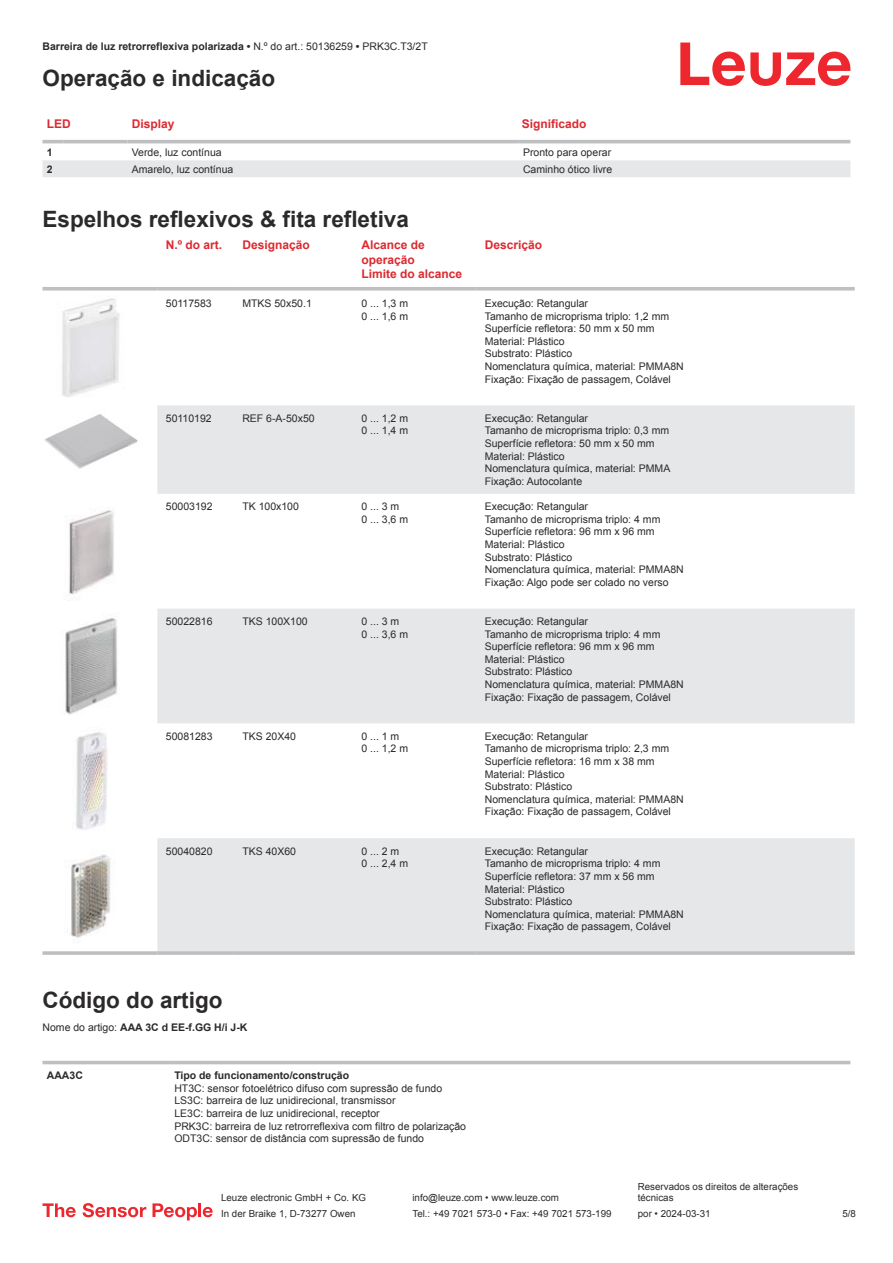
<style>
.page{position:relative;width:893px;height:1263px;background:#fff}
.page>*{position:absolute;margin:0;border:0;box-sizing:border-box;transform-origin:0 0}
.t1{font:700 22.5px "Arial";color:#2b292a}
.t2{font:700 12px/14.4px "Arial";color:#db2a30}
.t3{font:10.5px/12.6px "Arial";color:#2b292a}
.t4{font:700 10.5px "Arial";color:#2b292a}
.t5{font:9.75px/11.7px "Arial";color:#2b292a}
.s1{font-weight:400}
</style>
<div class="page">
<svg style="left:680px;top:43px;width:170px;height:43px"></svg>
<svg style="left:43px;top:143px;width:807px;height:34px"></svg>
<hr style="left:43px;top:140px;width:21px;height:3px;background:#bdbfc1">
<hr style="left:64px;top:140px;width:64px;height:3px;background:#bdbfc1">
<hr style="left:128px;top:140px;width:391px;height:3px;background:#bdbfc1">
<hr style="left:519px;top:140px;width:331px;height:3px;background:#bdbfc1">
<svg style="left:157px;top:405px;width:698px;height:546px;fill:#e6e7e9"></svg>
<svg style="left:43px;top:287px;width:114px;height:4px"></svg>
<svg style="left:157px;top:287px;width:77px;height:4px"></svg>
<svg style="left:234px;top:287px;width:119px;height:4px"></svg>
<svg style="left:353px;top:287px;width:123px;height:4px"></svg>
<svg style="left:476px;top:287px;width:379px;height:4px;fill:#bdbfc1"></svg>
<svg style="left:43px;top:951px;width:114px;height:4px"></svg>
<hr style="left:157px;top:951px;width:77px;height:4px;background:#c5c7c9">
<hr style="left:234px;top:951px;width:119px;height:4px;background:#bdbfc1">
<hr style="left:353px;top:951px;width:123px;height:4px;background:#bdbfc1">
<hr style="left:476px;top:951px;width:379px;height:4px;background:#c5c7c9">
<img style="left:62px;top:298px;width:58px;height:99px">
<img style="left:44px;top:414px;width:94px;height:55px">
<img style="left:69px;top:510px;width:45px;height:85px">
<img style="left:65px;top:618px;width:53px;height:97px">
<img style="left:73px;top:732px;width:34px;height:98px">
<img style="left:70px;top:854px;width:41px;height:84px">
<div style="left:43px;top:1060px;width:807px;height:5px;background:#ebeced"></div>
<hr style="left:43px;top:1061px;width:127px;height:3px;background:#bdbfc1">
<hr style="left:170px;top:1061px;width:680px;height:3px;background:#bdbfc1">
<svg style="left:43px;top:1203px;width:33px;height:14px"></svg>
<svg style="left:83px;top:1203px;width:63px;height:14px"></svg>
<svg style="left:153px;top:1203px;width:44px;height:17px"></svg>
<hr style="left:198px;top:1203px;width:3px;height:14px;background:#ed272d">
<svg style="left:203px;top:1207px;width:10px;height:10px"></svg>
<p class="t4" style="left:43px;top:43px;width:387px">Barreira de luz retrorreflexiva polarizada • <span class="s1">N.º do art.: 50136259</span> • <span class="s1">PRK3C.T3/2T</span></p>
<h1 class="t1" style="left:43px;top:70px;width:234px">Operação e indicação</h1>
<p class="t2" style="left:47px;top:117px;width:25px">LED</p>
<p class="t2" style="left:132px;top:117px;width:44px">Display</p>
<p class="t2" style="left:522px;top:117px;width:66px">Significado</p>
<p class="t4" style="left:47px;top:148px;width:7px">1</p>
<p class="t3" style="left:132px;top:147px;width:91px">Verde, luz contínua</p>
<p class="t3" style="left:523px;top:147px;width:90px">Pronto para operar</p>
<p class="t4" style="left:47px;top:165px;width:7px">2</p>
<p class="t3" style="left:132px;top:163px;width:103px">Amarelo, luz contínua</p>
<p class="t3" style="left:523px;top:163px;width:91px">Caminho ótico livre</p>
<h1 class="t1" style="left:43px;top:211px;width:368px">Espelhos reflexivos &amp; fita refletiva</h1>
<p class="t2" style="left:166px;top:239px;width:58px">N.º do art.</p>
<p class="t2" style="left:242px;top:239px;width:69px">Designação</p>
<p class="t2" style="left:361px;top:239px;width:102px">Alcance de operação<br>Limite do alcance</p>
<p class="t2" style="left:485px;top:239px;width:59px">Descrição</p>
<p class="t3" style="left:166px;top:298px;width:47px">50117583</p>
<p class="t3" style="left:242px;top:298px;width:71px">MTKS 50x50.1</p>
<p class="t3" style="left:361px;top:298px;width:48px">0 ... 1,3 m<br>0 ... 1,6 m</p>
<p class="t3" style="left:485px;top:298px;width:200px">Execução: Retangular<br>Tamanho de microprisma triplo: 1,2 mm<br>Superfície refletora: 50 mm x 50 mm<br>Material: Plástico<br>Substrato: Plástico<br>Nomenclatura química, material: PMMA8N<br>Fixação: Fixação de passagem, Colável</p>
<p class="t3" style="left:166px;top:413px;width:47px">50110192</p>
<p class="t3" style="left:242px;top:413px;width:74px">REF 6-A-50x50</p>
<p class="t3" style="left:361px;top:413px;width:48px">0 ... 1,2 m<br>0 ... 1,4 m</p>
<p class="t3" style="left:485px;top:413px;width:187px">Execução: Retangular<br>Tamanho de microprisma triplo: 0,3 mm<br>Superfície refletora: 50 mm x 50 mm<br>Material: Plástico<br>Nomenclatura química, material: PMMA<br>Fixação: Autocolante</p>
<p class="t3" style="left:166px;top:501px;width:48px">50003192</p>
<p class="t3" style="left:242px;top:501px;width:58px">TK 100x100</p>
<p class="t3" style="left:361px;top:501px;width:48px">0 ... 3 m<br>0 ... 3,6 m</p>
<p class="t3" style="left:485px;top:501px;width:200px">Execução: Retangular<br>Tamanho de microprisma triplo: 4 mm<br>Superfície refletora: 96 mm x 96 mm<br>Material: Plástico<br>Substrato: Plástico<br>Nomenclatura química, material: PMMA8N<br>Fixação: Algo pode ser colado no verso</p>
<p class="t3" style="left:166px;top:616px;width:48px">50022816</p>
<p class="t3" style="left:242px;top:616px;width:67px">TKS 100X100</p>
<p class="t3" style="left:361px;top:616px;width:48px">0 ... 3 m<br>0 ... 3,6 m</p>
<p class="t3" style="left:485px;top:616px;width:200px">Execução: Retangular<br>Tamanho de microprisma triplo: 4 mm<br>Superfície refletora: 96 mm x 96 mm<br>Material: Plástico<br>Substrato: Plástico<br>Nomenclatura química, material: PMMA8N<br>Fixação: Fixação de passagem, Colável</p>
<p class="t3" style="left:166px;top:731px;width:48px">50081283</p>
<p class="t3" style="left:242px;top:731px;width:55px">TKS 20X40</p>
<p class="t3" style="left:361px;top:731px;width:48px">0 ... 1 m<br>0 ... 1,2 m</p>
<p class="t3" style="left:485px;top:731px;width:200px">Execução: Retangular<br>Tamanho de microprisma triplo: 2,3 mm<br>Superfície refletora: 16 mm x 38 mm<br>Material: Plástico<br>Substrato: Plástico<br>Nomenclatura química, material: PMMA8N<br>Fixação: Fixação de passagem, Colável</p>
<p class="t3" style="left:166px;top:846px;width:48px">50040820</p>
<p class="t3" style="left:242px;top:846px;width:55px">TKS 40X60</p>
<p class="t3" style="left:361px;top:846px;width:48px">0 ... 2 m<br>0 ... 2,4 m</p>
<p class="t3" style="left:485px;top:846px;width:200px">Execução: Retangular<br>Tamanho de microprisma triplo: 4 mm<br>Superfície refletora: 37 mm x 56 mm<br>Material: Plástico<br>Substrato: Plástico<br>Nomenclatura química, material: PMMA8N<br>Fixação: Fixação de passagem, Colável</p>
<h1 class="t1" style="left:43px;top:991px;width:181px">Código do artigo</h1>
<p class="t4" style="left:43px;top:1023px;width:207px"><span class="s1">Nome do artigo:</span> AAA 3C d EE-f.GG H/i J-K</p>
<p class="t4" style="left:47px;top:1071px;width:38px">AAA3C</p>
<p class="t4" style="left:174px;top:1071px;width:176px">Tipo de funcionamento/construção</p>
<p class="t3" style="left:174px;top:1083px;width:293px">HT3C: sensor fotoelétrico difuso com supressão de fundo LS3C: barreira de luz unidirecional, transmissor<br>LE3C: barreira de luz unidirecional, receptor<br>PRK3C: barreira de luz retrorreflexiva com filtro de polarização ODT3C: sensor de distância com supressão de fundo</p>
<p class="t5" style="left:221px;top:1193px;width:146px">Leuze electronic GmbH + Co. KG</p>
<p class="t5" style="left:412px;top:1193px;width:148px">info@leuze.com • www.leuze.com</p>
<p class="t5" style="left:638px;top:1181px;width:162px">Reservados os direitos de alterações técnicas</p>
<p class="t5" style="left:221px;top:1209px;width:136px">In der Braike 1, D-73277 Owen</p>
<p class="t5" style="left:412px;top:1209px;width:201px">Tel.: +49 7021 573-0 • Fax: +49 7021 573-199</p>
<p class="t5" style="left:638px;top:1209px;width:74px">por • 2024-03-31</p>
<p class="t5" style="left:842px;top:1209px;width:15px">5 /8</p>
</div>
